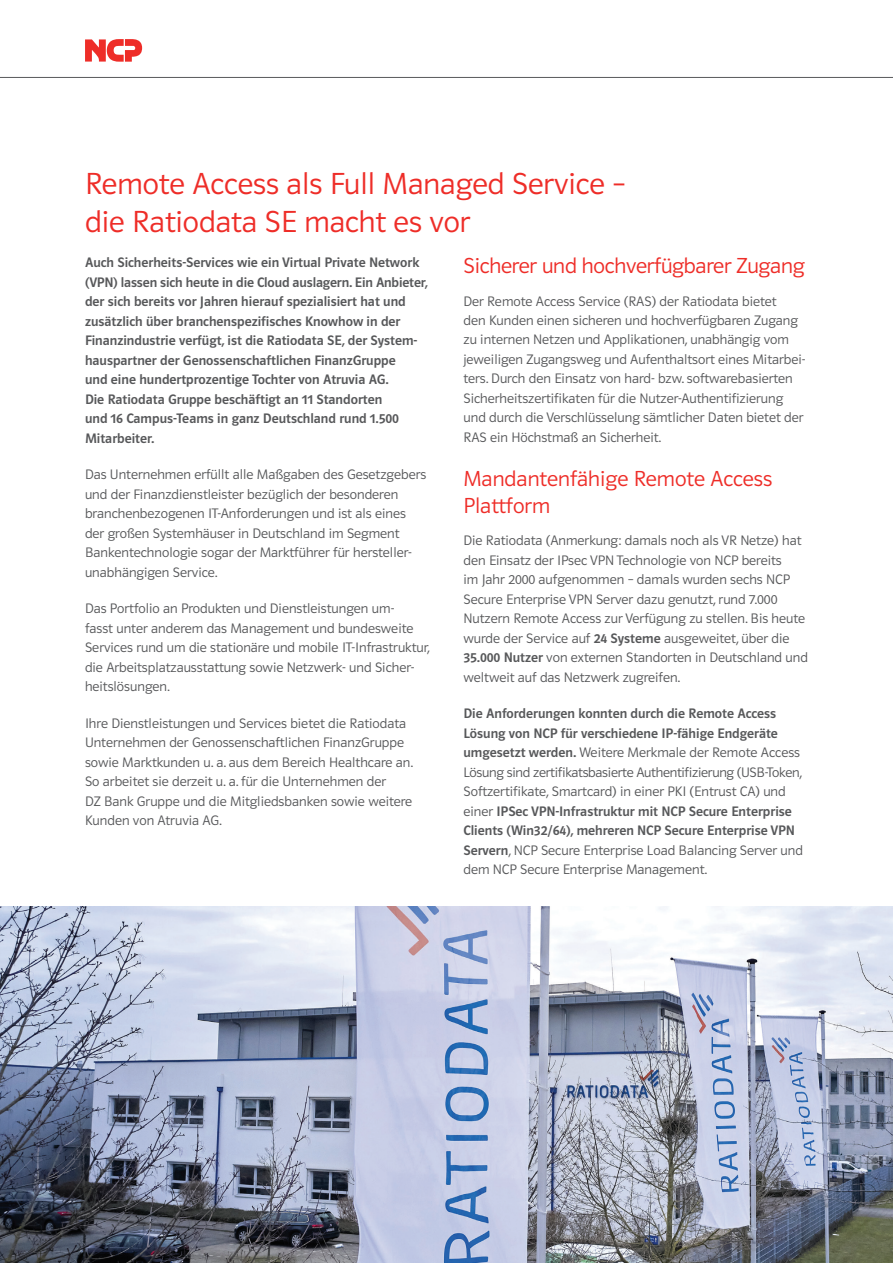
<style>
.page{position:relative;width:893px;height:1263px;background:#fff}
.page>*{position:absolute;margin:0;border:0;box-sizing:border-box;transform-origin:0 0}
.t1{font:31.5px/37.8px "Polo 22 Leicht";color:#ee2d28}
.t2{font:22.5px/27px "Polo 22 Leicht";letter-spacing:-.005em;color:#ee2d28}
.t3{font:14.25px/19.5px "Polo 22 Leicht";color:#57585a}
.t4{font:14.25px/19.5px "Polo 22 Krftg";color:#57585a}
.s1{font-family:"Polo 22 Krftg"}
.s2{font-family:"Polo 22 Leicht"}
</style>
<div class="page">
<img style="left:0;top:906px;width:893px;height:357px">
<hr style="left:0;top:77px;width:893px;height:1px;background:#57585a">
<svg style="left:85px;top:39px;width:57px;height:23px"></svg>
<h1 class="t1" style="left:85px;top:164px;width:542px">Remote Access als Full Managed Service – die Ratiodata SE macht es vor</h1>
<p class="t4" style="left:85px;top:253px;width:345px">Auch Sicherheits-Services wie ein Virtual Private Network (VPN) lassen sich heute in die Cloud auslagern. Ein Anbieter, der sich bereits vor Jahren hierauf spezialisiert hat und zusätzlich über branchenspezifisches Knowhow in der Finanzindustrie verfügt, ist die Ratiodata SE, der System&shy;hauspartner der Genossenschaftlichen FinanzGruppe<br>und eine hundertprozentige Tochter von Atruvia AG.<br>Die Ratiodata Gruppe beschäftigt an 11 Standorten<br>und 16 Campus-Teams in ganz Deutschland rund 1.500<br>Mitarbeiter.</p>
<p class="t3" style="left:85px;top:465px;width:343px">Das Unternehmen erfüllt alle Maßgaben des Gesetzgebers und der Finanzdienstleister bezüglich der besonderen branchenbezogenen IT-Anforderungen und ist als eines der großen Systemhäuser in Deutschland im Segment Bankentechnologie sogar der Marktführer für hersteller&shy;unabhängigen Service.</p>
<p class="t3" style="left:85px;top:599px;width:346px">Das Portfolio an Produkten und Dienstleistungen um-<br>fasst unter anderem das Management und bundesweite Services rund um die stationäre und mobile IT-Infrastruktur, die Arbeitsplatzausstattung sowie Netzwerk- und Sicher&shy;heitslösungen.</p>
<p class="t3" style="left:85px;top:713px;width:330px">Ihre Dienstleistungen und Services bietet die Ratiodata Unternehmen der Genossenschaftlichen FinanzGruppe sowie Marktkunden u. a. aus dem Bereich Healthcare an.<br>So arbeitet sie derzeit u. a. für die Unternehmen der<br>DZ Bank Gruppe und die Mitgliedsbanken sowie weitere Kunden von Atruvia AG.</p>
<h2 class="t2" style="left:463px;top:252px;width:343px">Sicherer und hochverfügbarer Zugang</h2>
<p class="t3" style="left:463px;top:291px;width:343px">Der Remote Access Service (RAS) der Ratiodata bietet<br>den Kunden einen sicheren und hochverfügbaren Zugang zu internen Netzen und Applikationen, unabhängig vom jeweiligen Zugangsweg und Aufenthaltsort eines Mitarbei&shy;ters. Durch den Einsatz von hard- bzw. softwarebasierten Sicherheitszertifikaten für die Nutzer-Authentifizierung und durch die Verschlüsselung sämtlicher Daten bietet der RAS ein Höchstmaß an Sicherheit.</p>
<h2 class="t2" style="left:463px;top:465px;width:310px">Mandantenfähige Remote Access<br>Plattform</h2>
<p class="t3" style="left:463px;top:531px;width:346px">Die Ratiodata (Anmerkung: damals noch als VR Netze) hat den Einsatz der IPsec VPN Technologie von NCP bereits<br>im Jahr 2000 aufgenommen – damals wurden sechs NCP Secure Enterprise VPN Server dazu genutzt, rund 7.000<br>Nutzern Remote Access zur Verfügung zu stellen. Bis heute wurde der Service auf <span class="s1">24 Systeme</span> ausgeweitet, über die <span class="s1">35.000 Nutzer</span> von externen Standorten in Deutschland und weltweit auf das Netzwerk zugreifen.</p>
<p class="t4" style="left:463px;top:704px;width:316px">Die Anforderungen konnten durch die Remote Access<br>Lösung von NCP für verschiedene IP-fähige Endgeräte</p>
<p class="t3" style="left:463px;top:743px;width:340px"><span class="s1">umgesetzt werden.</span> Weitere Merkmale der Remote Access<br>Lösung sind zertifikatsbasierte Authentifizierung (USB-Token,<br>Softzertifikate, Smartcard) in einer PKI (Entrust CA) und</p>
<p class="t4" style="left:463px;top:801px;width:333px"><span class="s2">einer</span> IPSec VPN-Infrastruktur mit NCP Secure Enterprise<br>Clients (Win32/64), mehreren NCP Secure Enterprise VPN</p>
<p class="t3" style="left:463px;top:840px;width:341px"><span class="s1">Servern</span>, NCP Secure Enterprise Load Balancing Server und dem NCP Secure Enterprise Management.</p>
</div>
